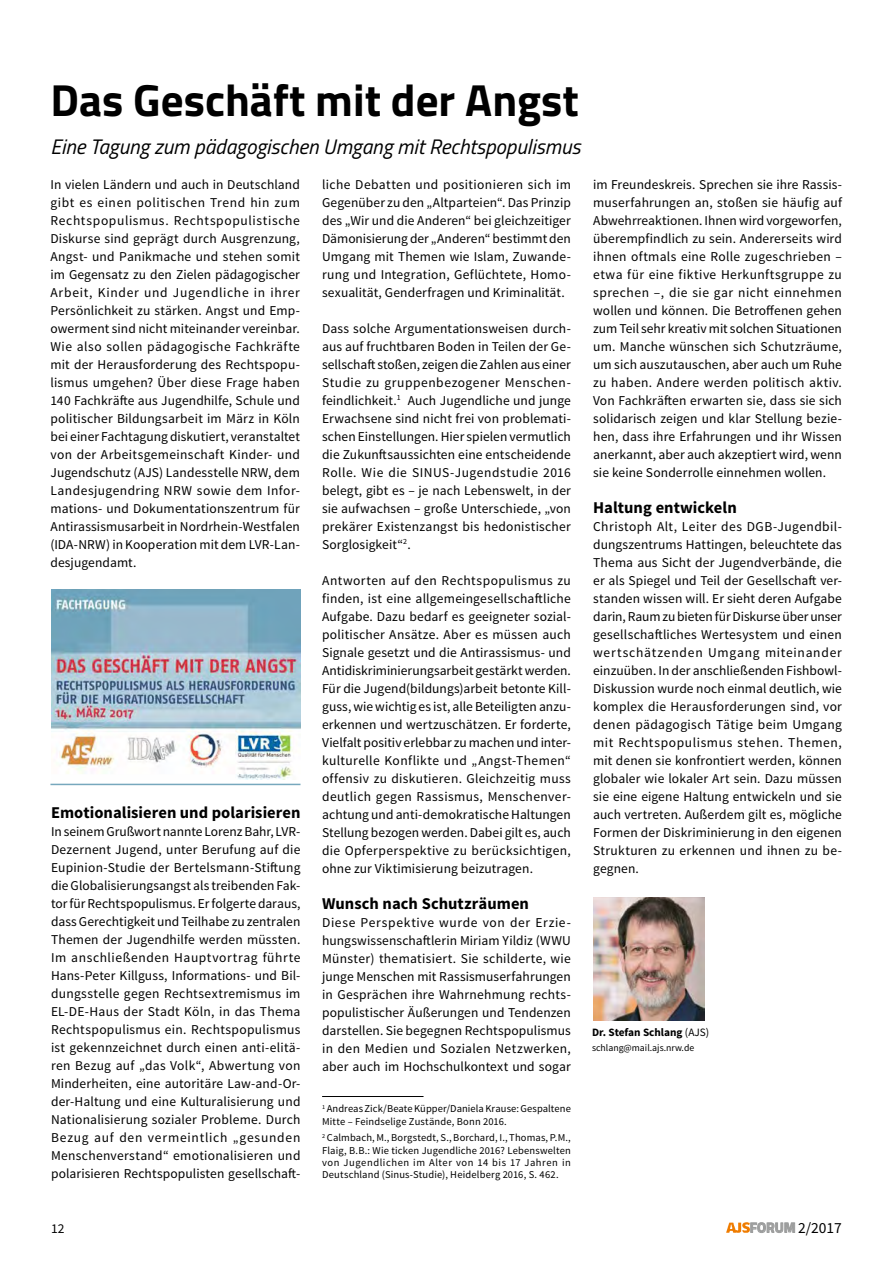
<style>
.page{position:relative;width:893px;height:1263px;background:#fff}
.page>*{position:absolute;margin:0;border:0;box-sizing:border-box;transform-origin:0 0}
.t1{font:700 45px "Titillium";color:#000}
.t2{font:italic 21px "Titillium";color:#000}
.t3{font:700 16.5px "Source Sans Pro";color:#000}
.t4{font:15.45px "Source Sans Pro";color:#000}
.t5{font:13.5px/18px "Source Sans Pro";letter-spacing:.01em;color:#000;text-align:justify}
.t6{font:700 11.25px "Source Sans Pro";color:#000}
.t7{font:10.5px/12.3px "Source Sans Pro";letter-spacing:.015em;color:#000}
.t8{font:9.75px "Source Sans Pro";color:#000}
.s1{font-weight:400}
.s2{font-family:"Titillium";font-weight:700;font-size:13.95px;color:#9c9d9d}
</style>
<div class="page">
<img style="left:726px;top:1222px;width:24px;height:11px">
<svg style="left:750px;top:1222px;width:45px;height:11px"></svg>
<hr style="left:322px;top:1096px;width:101px;height:1px;background:#000">
<img style="left:593px;top:897px;width:112px;height:124px">
<img style="left:51px;top:590px;width:250px;height:189px">
<hr style="left:50px;top:784px;width:250px;height:1px;background:#77a8bd">
<h1 class="t1" style="left:50px;top:66px;width:530px">Das Geschäft mit der Angst</h1>
<h2 class="t2" style="left:50px;top:131px;width:532px">Eine Tagung zum pädagogischen Umgang mit Rechtspopulismus</h2>
<p class="t5" style="left:50px;top:175px;width:251px">In vielen Ländern und auch in Deutschland gibt es einen politischen Trend hin zum Rechtspopulismus. Rechtspopulistische Diskurse sind geprägt durch Ausgrenzung, Angst- und Panikmache und stehen somit im Gegensatz zu den Zielen pädagogischer Arbeit, Kinder und Jugendliche in ihrer Persönlichkeit zu stärken. Angst und Emp&shy;owerment sind nicht miteinander vereinbar.<br>Wie also sollen pädagogische Fachkräfte mit der Herausforderung des Rechtspopu&shy;lismus umgehen? Über diese Frage haben 140 Fachkräfte aus Jugendhilfe, Schule und politischer Bildungsarbeit im März in Köln bei einer Fachtagung diskutiert, veranstaltet von der Arbeitsgemeinschaft Kinder- und Jugendschutz (AJS) Landesstelle NRW, dem Landesjugendring NRW sowie dem Infor&shy;mations- und Dokumentationszentrum für Antirassismusarbeit in Nordrhein-Westfalen (IDA-NRW) in Kooperation mit dem LVR-Lan&shy;desjugendamt.</p>
<p class="t3" style="left:51px;top:802px;width:251px">Emotionalisieren und polarisieren</p>
<p class="t5" style="left:51px;top:823px;width:251px">In seinem Grußwort nannte Lorenz Bahr, LVR-Dezernent Jugend, unter Berufung auf die Eupinion-Studie der Bertelsmann-Stiftung die Globalisierungsangst als treibenden Fak&shy;tor für Rechtspopulismus. Er folgerte daraus, dass Gerechtigkeit und Teilhabe zu zentralen Themen der Jugendhilfe werden müssten.<br>Im anschließenden Hauptvortrag führte Hans-Peter Killguss, Informations- und Bil&shy;dungsstelle gegen Rechtsextremismus im EL-DE-Haus der Stadt Köln, in das Thema Rechtspopulismus ein. Rechtspopulismus ist gekennzeichnet durch einen anti-elitä&shy;ren Bezug auf „das Volk“, Abwertung von Minderheiten, eine autoritäre Law-and-Or&shy;der-Haltung und eine Kulturalisierung und Nationalisierung sozialer Probleme. Durch Bezug auf den vermeintlich „gesunden Menschenverstand“ emotionalisieren und polarisieren Rechtspopulisten gesellschaft-</p>
<p class="t5" style="left:322px;top:175px;width:250px">liche Debatten und positionieren sich im Gegenüber zu den „Altparteien“. Das Prinzip des „Wir und die Anderen“ bei gleichzeitiger Dämonisierung der „Anderen“ bestimmt den Umgang mit Themen wie Islam, Zuwande&shy;rung und Integration, Geflüchtete, Homo&shy;sexualität, Genderfragen und Kriminalität.</p>
<p class="t5" style="left:322px;top:319px;width:250px">Dass solche Argumentationsweisen durch&shy;aus auf fruchtbaren Boden in Teilen der Ge&shy;sellschaft stoßen, zeigen die Zahlen aus einer Studie zu gruppenbezogener Menschen&shy;feindlichkeit.<sup>1</sup> Auch Jugendliche und junge Erwachsene sind nicht frei von problemati&shy;schen Einstellungen. Hier spielen vermutlich die Zukunftsaussichten eine entscheidende Rolle. Wie die SINUS-Jugendstudie 2016 belegt, gibt es – je nach Lebenswelt, in der sie aufwachsen – große Unterschiede, „von prekärer Existenzangst bis hedonistischer Sorglosigkeit“<sup>2</sup>.</p>
<p class="t5" style="left:322px;top:571px;width:250px">Antworten auf den Rechtspopulismus zu finden, ist eine allgemeingesellschaftliche Aufgabe. Dazu bedarf es geeigneter sozial&shy;politischer Ansätze. Aber es müssen auch Signale gesetzt und die Antirassismus- und Antidiskriminierungsarbeit gestärkt werden.<br>Für die Jugend(bildungs)arbeit betonte Kill&shy;guss, wie wichtig es ist, alle Beteiligten anzu&shy;erkennen und wertzuschätzen. Er forderte, Vielfalt positiv erlebbar zu machen und inter&shy;kulturelle Konflikte und „Angst-Themen“ offensiv zu diskutieren. Gleichzeitig muss deutlich gegen Rassismus, Menschenver&shy;achtung und anti-demokratische Haltungen Stellung bezogen werden. Dabei gilt es, auch die Opferperspektive zu berücksichtigen, ohne zur Viktimisierung beizutragen.</p>
<p class="t3" style="left:322px;top:893px;width:208px">Wunsch nach Schutzräumen</p>
<p class="t5" style="left:322px;top:913px;width:250px">Diese Perspektive wurde von der Erzie&shy;hungswissenschaftlerin Miriam Yildiz (WWU Münster) thematisiert. Sie schilderte, wie junge Menschen mit Rassismuserfahrungen in Gesprächen ihre Wahrnehmung rechts&shy;populistischer Äußerungen und Tendenzen darstellen. Sie begegnen Rechtspopulismus in den Medien und Sozialen Netzwerken, aber auch im Hochschulkontext und sogar</p>
<p class="t7" style="left:322px;top:1103px;width:250px"><sup>1</sup> Andreas Zick/Beate Küpper/Daniela Krause: Gespaltene<br>Mitte – Feindselige Zustände, Bonn 2016.</p>
<p class="t7" style="left:322px;top:1132px;width:250px;text-align:justify"><sup>2</sup> Calmbach, M., Borgstedt, S., Borchard, I., Thomas, P.M., Flaig, B.B.: Wie ticken Jugendliche 2016? Lebenswelten von Jugendlichen im Alter von 14 bis 17 Jahren in Deutschland (Sinus-Studie), Heidelberg 2016, S. 462.</p>
<p class="t5" style="left:593px;top:175px;width:250px">im Freundeskreis. Sprechen sie ihre Rassis&shy;muserfahrungen an, stoßen sie häufig auf Abwehrreaktionen. Ihnen wird vorgeworfen, überempfindlich zu sein. Andererseits wird ihnen oftmals eine Rolle zugeschrieben – etwa für eine fiktive Herkunftsgruppe zu sprechen –, die sie gar nicht einnehmen wollen und können. Die Betroffenen gehen zum Teil sehr kreativ mit solchen Situationen um. Manche wünschen sich Schutzräume, um sich auszutauschen, aber auch um Ruhe zu haben. Andere werden politisch aktiv.<br>Von Fachkräften erwarten sie, dass sie sich solidarisch zeigen und klar Stellung bezie&shy;hen, dass ihre Erfahrungen und ihr Wissen anerkannt, aber auch akzeptiert wird, wenn sie keine Sonderrolle einnehmen wollen.</p>
<p class="t3" style="left:593px;top:497px;width:145px">Haltung entwickeln</p>
<p class="t5" style="left:593px;top:517px;width:250px">Christoph Alt, Leiter des DGB-Jugendbil&shy;dungszentrums Hattingen, beleuchtete das Thema aus Sicht der Jugendverbände, die er als Spiegel und Teil der Gesellschaft ver&shy;standen wissen will. Er sieht deren Aufgabe darin, Raum zu bieten für Diskurse über unser gesellschaftliches Wertesystem und einen wertschätzenden Umgang miteinander einzuüben. In der anschließenden Fishbowl-Diskussion wurde noch einmal deutlich, wie komplex die Herausforderungen sind, vor denen pädagogisch Tätige beim Umgang mit Rechtspopulismus stehen. Themen, mit denen sie konfrontiert werden, können globaler wie lokaler Art sein. Dazu müssen sie eine eigene Haltung entwickeln und sie auch vertreten. Außerdem gilt es, mögliche Formen der Diskriminierung in den eigenen Strukturen zu erkennen und ihnen zu be&shy;gegnen.</p>
<p class="t6" style="left:592px;top:1025px;width:119px">Dr. Stefan Schlang <span class="s1">(AJS)</span></p>
<p class="t8" style="left:592px;top:1042px;width:104px">schlang@mail.ajs.nrw.de</p>
<p class="t5" style="left:51px;top:1219px;width:15px">12</p>
<p class="t4" style="left:750px;top:1218px;width:94px"><span class="s2">FORUM</span> 2/2017</p>
</div>
